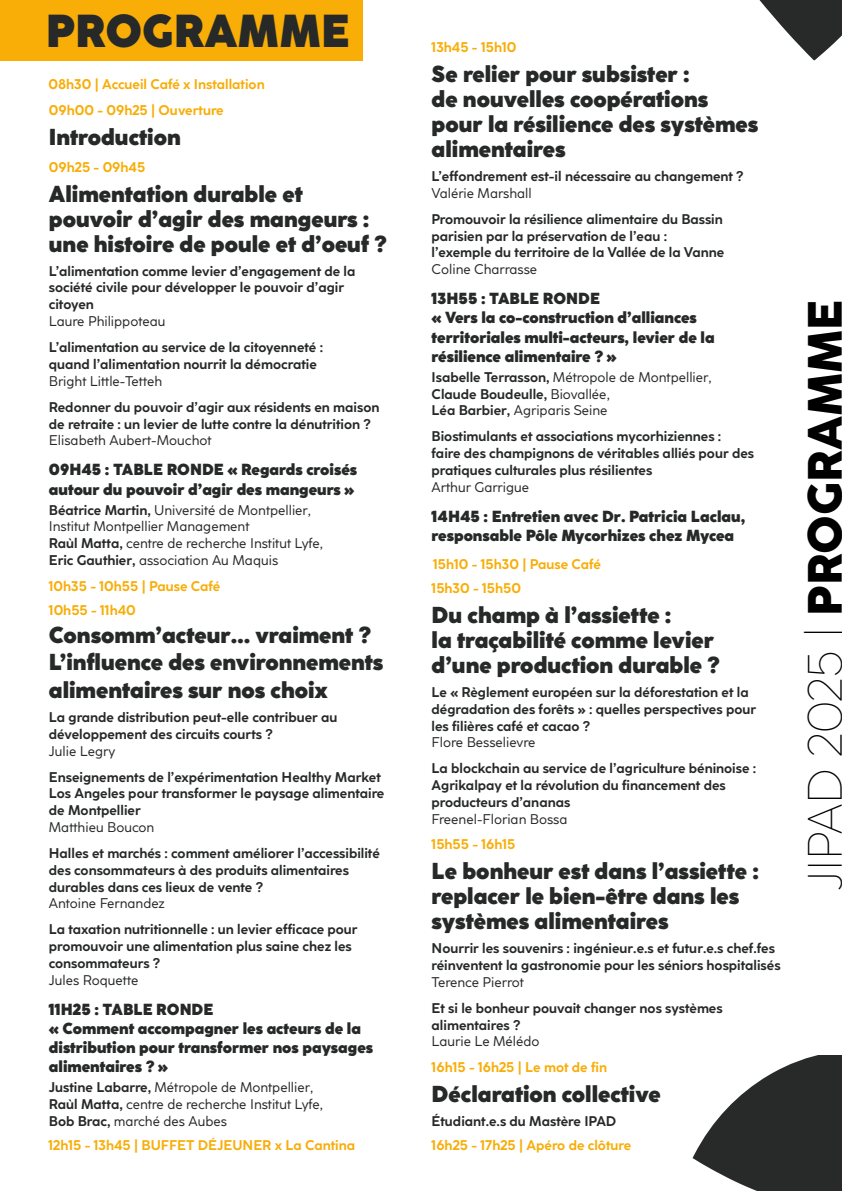
<style>
.page{position:relative;width:842px;height:1191px;background:#fff}
.page>*{position:absolute;margin:0;border:0;box-sizing:border-box;transform-origin:0 0}
.t1{font:48px "Coco Sharp Variable";color:#000}
.t2{font:800 46px "Coco Sharp S";color:#272929}
.t3{font:800 23px/25px "Coco Sharp S";color:#272929}
.t4{font:800 16px/19.2px "Coco Sharp S";color:#272929}
.t5{font:700 14px/16.8px "Coco Sharp S";color:#272929}
.t6{font:14px/16.8px "Coco Sharp S";color:#272929}
.t7{font:700 14px "Coco Sharp S";color:#f8ad07}
.s1{font-weight:700}
</style>
<div class="page">
<div style="left:0;top:0;width:363px;height:60px;background:#f8ad07"></div>
<svg style="left:759px;top:0;width:83px;height:61px"></svg>
<svg style="left:692px;top:1055px;width:150px;height:136px"></svg>
<h2 class="t2" style="left:46px;top:4px;width:305px">PROGRAMME</h2>
<p class="t7" style="left:48px;top:76px;width:218px">08h30 | Accueil Café x Installation</p>
<p class="t7" style="left:49px;top:102px;width:176px">09h00 - 09h25 | Ouverture</p>
<h3 class="t3" style="left:49px;top:124px;width:133px">Introduction</h3>
<p class="t7" style="left:49px;top:159px;width:98px">09h25 - 09h45</p>
<h3 class="t3" style="left:49px;top:181px;width:339px">Alimentation durable et pouvoir d’agir des mangeurs : une histoire de poule et d’oeuf ?</h3>
<p class="t5" style="left:49px;top:262px;width:308px">L’alimentation comme levier d’engagement de la société civile pour développer le pouvoir d’agir citoyen</p>
<p class="t6" style="left:49px;top:313px;width:118px">Laure Philippoteau</p>
<p class="t5" style="left:49px;top:339px;width:276px">L’alimentation au service de la citoyenneté : quand l’alimentation nourrit la démocratie</p>
<p class="t6" style="left:49px;top:372px;width:115px">Bright Little-Tetteh</p>
<p class="t5" style="left:49px;top:398px;width:332px">Redonner du pouvoir d’agir aux résidents en maison de retraite : un levier de lutte contre la dénutrition ?</p>
<p class="t6" style="left:49px;top:432px;width:164px">Elisabeth Aubert-Mouchot</p>
<p class="t4" style="left:49px;top:460px;width:310px">09H45 : TABLE RONDE « Regards croisés autour du pouvoir d’agir des mangeurs »</p>
<p class="t6" style="left:49px;top:501px;width:276px"><span class="s1">Béatrice Martin,</span> Université de Montpellier, Institut Montpellier Management<br><span class="s1">Raùl Matta,</span> centre de recherche Institut Lyfe, <span class="s1">Eric Gauthier,</span> association Au Maquis</p>
<p class="t7" style="left:49px;top:578px;width:173px">10h35 - 10h55 | Pause Café</p>
<p class="t7" style="left:49px;top:602px;width:88px">10h55 - 11h40</p>
<h3 class="t3" style="left:49px;top:621px;width:336px;line-height:27.6px">Consomm’acteur… vraiment ?<br>L’influence des environnements alimentaires sur nos choix</h3>
<p class="t5" style="left:49px;top:708px;width:290px">La grande distribution peut-elle contribuer au développement des circuits courts ?</p>
<p class="t6" style="left:49px;top:742px;width:68px">Julie Legry</p>
<p class="t5" style="left:49px;top:768px;width:337px">Enseignements de l’expérimentation Healthy Market<br>Los Angeles pour transformer le paysage alimentaire de Montpellier</p>
<p class="t6" style="left:49px;top:818px;width:107px">Matthieu Boucon</p>
<p class="t5" style="left:49px;top:844px;width:332px">Halles et marchés : comment améliorer l’accessibilité des consommateurs à des produits alimentaires durables dans ces lieux de vente ?</p>
<p class="t6" style="left:49px;top:895px;width:117px">Antoine Fernandez</p>
<p class="t5" style="left:49px;top:921px;width:310px">La taxation nutritionnelle : un levier efficace pour promouvoir une alimentation plus saine chez les consommateurs ?</p>
<p class="t6" style="left:49px;top:971px;width:91px">Jules Roquette</p>
<p class="t4" style="left:49px;top:999px;width:326px">11H25 : TABLE RONDE<br>« Comment accompagner les acteurs de la distribution pour transformer nos paysages alimentaires ? »</p>
<p class="t6" style="left:49px;top:1079px;width:276px"><span class="s1">Justine Labarre,</span> Métropole de Montpellier,<br><span class="s1">Raùl Matta,</span> centre de recherche Institut Lyfe,<br><span class="s1">Bob Brac,</span> marché des Aubes</p>
<p class="t7" style="left:48px;top:1136px;width:308px">12h15 - 13h45 | BUFFET DÉJEUNER x La Cantina</p>
<p class="t7" style="left:432px;top:39px;width:86px">13h45 - 15h10</p>
<h3 class="t3" style="left:432px;top:61px;width:328px">Se relier pour subsister :<br>de nouvelles coopérations pour la résilience des systèmes alimentaires</h3>
<p class="t5" style="left:432px;top:168px;width:313px">L’effondrement est-il nécessaire au changement ?</p>
<p class="t6" style="left:432px;top:184px;width:102px">Valérie Marshall</p>
<p class="t5" style="left:432px;top:210px;width:294px">Promouvoir la résilience alimentaire du Bassin parisien par la préservation de l’eau : l’exemple du territoire de la Vallée de la Vanne</p>
<p class="t6" style="left:432px;top:261px;width:107px">Coline Charrasse</p>
<p class="t4" style="left:432px;top:289px;width:284px">13H55 : TABLE RONDE<br>« Vers la co-construction d’alliances territoriales multi-acteurs, levier de la résilience alimentaire ? »</p>
<p class="t6" style="left:432px;top:368px;width:281px"><span class="s1">Isabelle Terrasson,</span> Métropole de Montpellier,<br><span class="s1">Claude Boudeulle,</span> Biovallée,<br><span class="s1">Léa Barbier,</span> Agriparis Seine</p>
<p class="t5" style="left:432px;top:428px;width:324px">Biostimulants et associations mycorhiziennes :<br>faire des champignons de véritables alliés pour des pratiques culturales plus résilientes</p>
<p class="t6" style="left:432px;top:478px;width:99px">Arthur Garrigue</p>
<p class="t4" style="left:432px;top:506px;width:315px">14H45 : Entretien avec Dr. Patricia Laclau, responsable Pôle Mycorhizes chez Mycea</p>
<p class="t7" style="left:432px;top:580px;width:91px">15h30 - 15h50</p>
<h3 class="t3" style="left:432px;top:602px;width:290px">Du champ à l’assiette :<br>la traçabilité comme levier d’une production durable ?</h3>
<p class="t5" style="left:432px;top:684px;width:326px">Le « Règlement européen sur la déforestation et la dégradation des forêts » : quelles perspectives pour les filières café et cacao ?</p>
<p class="t6" style="left:432px;top:734px;width:105px">Flore Besselievre</p>
<p class="t5" style="left:432px;top:760px;width:326px">La blockchain au service de l’agriculture béninoise :<br>Agrikalpay et la révolution du financement des producteurs d’ananas</p>
<p class="t6" style="left:432px;top:810px;width:137px">Freenel-Florian Bossa</p>
<p class="t7" style="left:432px;top:836px;width:85px">15h55 - 16h15</p>
<h3 class="t3" style="left:432px;top:858px;width:329px">Le bonheur est dans l’assiette : replacer le bien-être dans les systèmes alimentaires</h3>
<p class="t5" style="left:432px;top:939px;width:350px">Nourrir les souvenirs : ingénieur.e.s et futur.e.s chef.fes réinventent la gastronomie pour les séniors hospitalisés</p>
<p class="t6" style="left:432px;top:973px;width:94px">Terence Pierrot</p>
<p class="t5" style="left:432px;top:999px;width:293px">Et si le bonheur pouvait changer nos systèmes alimentaires ?</p>
<p class="t6" style="left:432px;top:1033px;width:110px">Laurie Le Mélédo</p>
<p class="t7" style="left:433px;top:555px;width:169px">15h10 - 15h30 | Pause Café</p>
<p class="t7" style="left:432px;top:1059px;width:177px">16h15 - 16h25 | Le mot de fin</p>
<h3 class="t3" style="left:432px;top:1081px;width:231px">Déclaration collective</h3>
<p class="t5" style="left:432px;top:1112px;width:186px">Étudiant.e.s du Mastère IPAD</p>
<p class="t7" style="left:432px;top:1136px;width:201px">16h25 - 17h25 | Apéro de clôture</p>
<h1 class="t1" style="left:794px;top:889px;width:591px;rotate:-90deg">JIPAD 2025 | PROGRAMME</h1>
</div>
